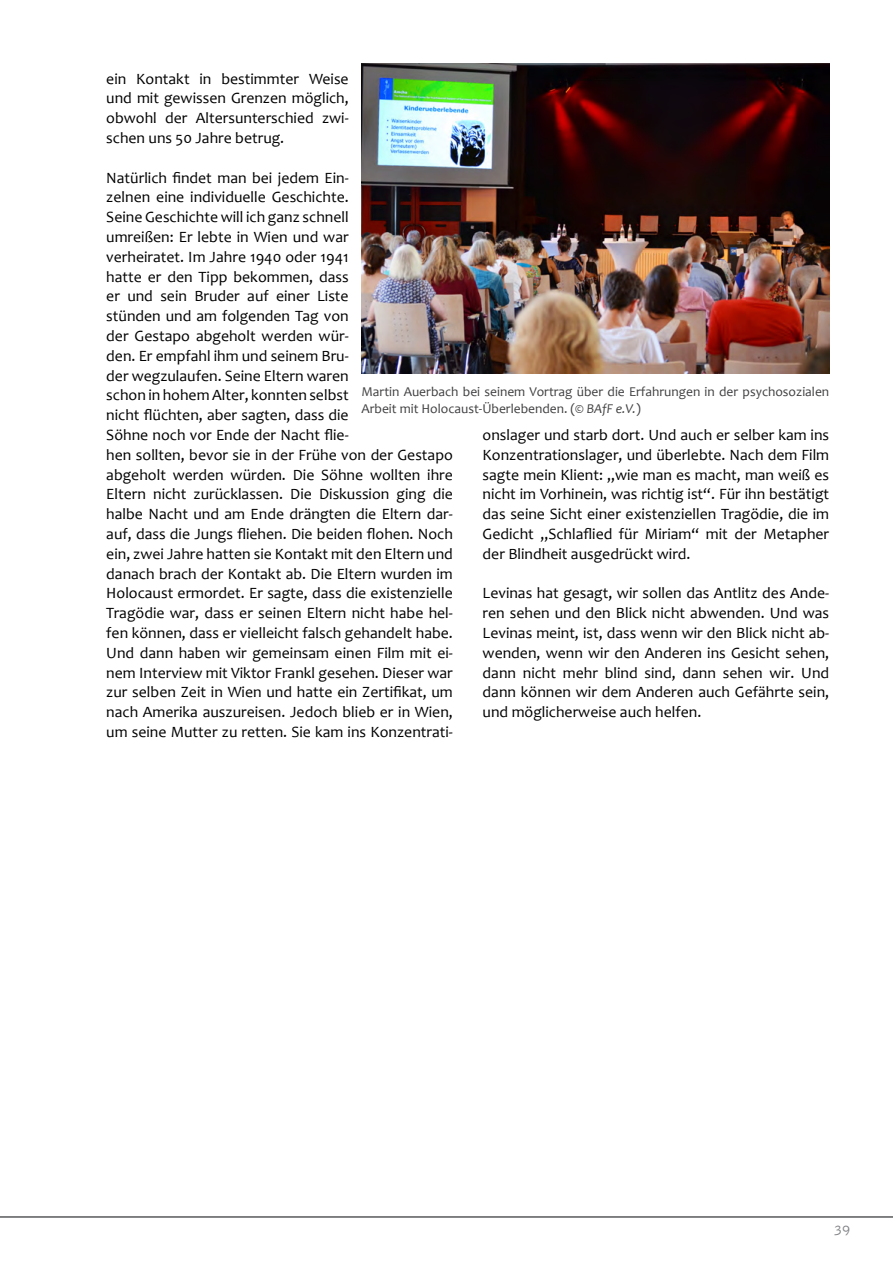
<style>
.page{position:relative;width:893px;height:1263px;background:#fff}
.page>*{position:absolute;margin:0;border:0;box-sizing:border-box;transform-origin:0 0}
.t1{font:15.75px/19.8px "Candara";color:#000;text-align:justify}
.t2{font:300 15px "Bell Gothic";color:#808285}
.t3{font:13.5px/16.5px "Candara";color:#414042}
.s1{font-style:italic}
</style>
<div class="page">
<hr style="left:0;top:1216px;width:893px;height:2px;background:#58595b">
<img style="left:361px;top:64px;width:468px;height:310px">
<p class="t1" style="left:106px;top:68px;width:244px">ein Kontakt in bestimmter Weise und mit gewissen Grenzen möglich, obwohl der Altersunterschied zwi&shy;schen uns 50 Jahre betrug.</p>
<p class="t1" style="left:106px;top:167px;width:348px;text-align:left">Natürlich findet man bei jedem Ein-<br>zelnen eine individuelle Geschichte.<br>Seine Geschichte will ich ganz schnell<br>umreißen: Er lebte in Wien und war<br>verheiratet. Im Jahre 1940 oder 1941<br>hatte er den Tipp bekommen, dass<br>er und sein Bruder auf einer Liste<br>stünden und am folgenden Tag von<br>der Gestapo abgeholt werden wür-<br>den. Er empfahl ihm und seinem Bru-<br>der wegzulaufen. Seine Eltern waren<br>schon in hohem Alter, konnten selbst<br>nicht flüchten, aber sagten, dass die<br>Söhne noch vor Ende der Nacht flie-<br>hen sollten, bevor sie in der Frühe von der Gestapo abgeholt werden würden. Die Söhne wollten ihre Eltern nicht zurücklassen. Die Diskussion ging die halbe Nacht und am Ende drängten die Eltern dar&shy;auf, dass die Jungs fliehen. Die beiden flohen. Noch ein, zwei Jahre hatten sie Kontakt mit den Eltern und danach brach der Kontakt ab. Die Eltern wurden im Holocaust ermordet. Er sagte, dass die existenzielle Tragödie war, dass er seinen Eltern nicht habe hel&shy;fen können, dass er vielleicht falsch gehandelt habe.<br>Und dann haben wir gemeinsam einen Film mit ei&shy;nem Interview mit Viktor Frankl gesehen. Dieser war zur selben Zeit in Wien und hatte ein Zertifikat, um nach Amerika auszureisen. Jedoch blieb er in Wien, um seine Mutter zu retten. Sie kam ins Konzentrati-</p>
<p class="t3" style="left:361px;top:383px;width:469px">Martin Auerbach bei seinem Vortrag über die Erfahrungen in der psychosozialen<br>Arbeit mit Holocaust-Überlebenden. (© <span class="s1">BAfF e.V.</span>)</p>
<p class="t1" style="left:483px;top:425px;width:348px">onslager und starb dort. Und auch er selber kam ins Konzentrationslager, und überlebte. Nach dem Film sagte mein Klient: „wie man es macht, man weiß es nicht im Vorhinein, was richtig ist“. Für ihn bestätigt das seine Sicht einer existenziellen Tragödie, die im Gedicht „Schlaflied für Miriam“ mit der Metapher der Blindheit ausgedrückt wird.</p>
<p class="t1" style="left:483px;top:583px;width:348px">Levinas hat gesagt, wir sollen das Antlitz des Ande&shy;ren sehen und den Blick nicht abwenden. Und was Levinas meint, ist, dass wenn wir den Blick nicht ab&shy;wenden, wenn wir den Anderen ins Gesicht sehen, dann nicht mehr blind sind, dann sehen wir. Und dann können wir dem Anderen auch Gefährte sein, und möglicherweise auch helfen.</p>
<p class="t2" style="left:834px;top:1222px;width:18px">39</p>
</div>
